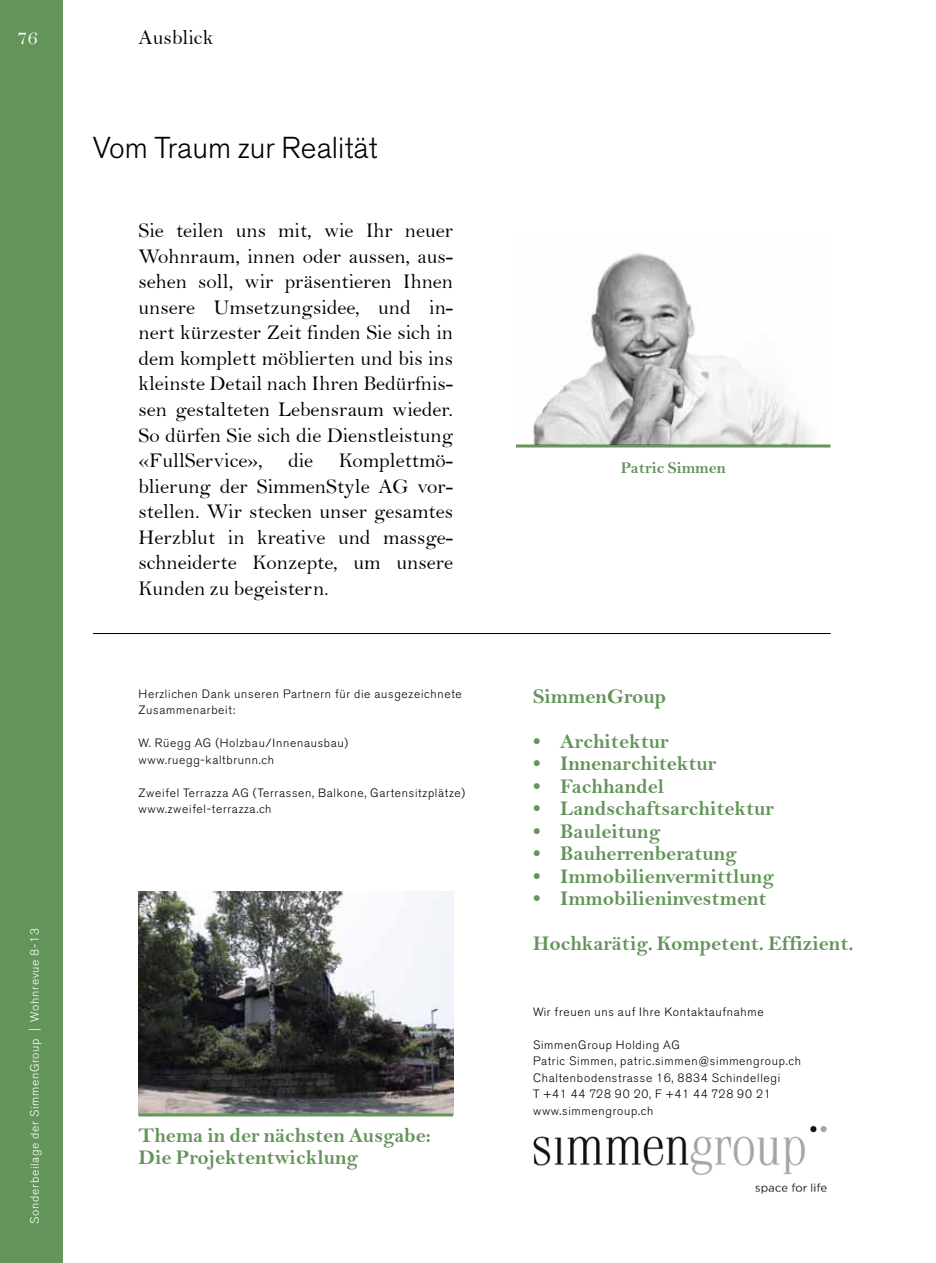
<style>
.page{position:relative;width:936px;height:1263px;background:#fff}
.page>*{position:absolute;margin:0;border:0;box-sizing:border-box;transform-origin:0 0}
.t1{font:300 30px "Akzidenz Grotesk BE";letter-spacing:.005em;color:#000}
.t2{font:21px/25.5px "Bell";color:#000;text-align:justify}
.t3{font:21px/22.5px "Bell MT Bold";color:#63945a}
.t4{font:21px "Bell";color:#fff}
.t5{font:16.5px "Bell MT Bold";color:#63945a}
.t6{font:300 12px/16.5px "Akzidenz Grotesk BE";letter-spacing:.06em;color:#000}
.t7{font:300 12px "Akzidenz Grotesk BE";letter-spacing:.06em;color:#fff}
</style>
<div class="page">
<div style="left:0;top:0;width:62px;height:1263px;background:#63945a"></div>
<img style="left:138px;top:892px;width:315px;height:221px">
<hr style="left:138px;top:1113px;width:315px;height:3px;background:#63945a">
<hr style="left:93px;top:633px;width:737px;height:1px;background:#000">
<hr style="left:516px;top:444px;width:314px;height:3px;background:#63945a">
<img style="left:533px;top:253px;width:278px;height:191px">
<img style="left:533px;top:1125px;width:294px;height:69px">
<p class="t4" style="left:17px;top:25px;width:23px">76</p>
<p class="t2" style="left:138px;top:24px;width:76px">Ausblick</p>
<h1 class="t1" style="left:93px;top:130px;width:286px">Vom Traum zur Realität</h1>
<p class="t2" style="left:138px;top:218px;width:316px">Sie teilen uns mit, wie Ihr neuer Wohnraum, innen oder aussen, aus&shy;sehen soll, wir präsentieren Ihnen unsere Umsetzungsidee, und in&shy;nert kürzester Zeit finden Sie sich in dem komplett möblierten und bis ins kleinste Detail nach Ihren Bedürfnis&shy;sen gestalteten Lebensraum wieder.<br>So dürfen Sie sich die Dienstleistung «FullService», die Komplettmö&shy;blierung der SimmenStyle AG vor&shy;stellen. Wir stecken unser gesamtes Herzblut in kreative und massge&shy;schneiderte Konzepte, um unsere Kunden zu begeistern.</p>
<p class="t7" style="left:28px;top:1224px;width:297px;rotate:-90deg">Sonderbeilage der SimmenGroup | Wohnrevue 8-13</p>
<p class="t6" style="left:138px;top:686px;width:325px">Herzlichen Dank unseren Partnern für die ausgezeichnete<br>Zusammenarbeit:</p>
<p class="t6" style="left:138px;top:735px;width:211px">W. Rüegg AG (Holzbau/Innenausbau) www.ruegg-kaltbrunn.ch</p>
<p class="t6" style="left:138px;top:785px;width:328px">Zweifel Terrazza AG (Terrassen, Balkone, Gartensitzplätze) www.zweifel-terrazza.ch</p>
<p class="t3" style="left:138px;top:1124px;width:294px">Thema in der nächsten Ausgabe:<br>Die Projektentwicklung</p>
<p class="t5" style="left:620px;top:458px;width:106px">Patric Simmen</p>
<p class="t3" style="left:533px;top:685px;width:135px">SimmenGroup</p>
<p class="t3" style="left:533px;top:730px;width:137px">• Architektur</p>
<p class="t3" style="left:533px;top:752px;width:185px">• Innenarchitektur</p>
<p class="t3" style="left:533px;top:775px;width:132px">• Fachhandel</p>
<p class="t3" style="left:533px;top:797px;width:242px">• Landschaftsarchitektur</p>
<p class="t3" style="left:533px;top:820px;width:129px">• Bauleitung</p>
<p class="t3" style="left:533px;top:842px;width:205px">• Bauherrenberatung</p>
<p class="t3" style="left:533px;top:865px;width:242px">• Immobilienvermittlung</p>
<p class="t3" style="left:533px;top:876px;width:322px;line-height:45px">• Immobilieninvestment<br>Hochkarätig. Kompetent. Effizient.</p>
<p class="t6" style="left:533px;top:1003px;width:232px">Wir freuen uns auf Ihre Kontaktaufnahme</p>
<p class="t6" style="left:533px;top:1036px;width:269px">SimmenGroup Holding AG<br>Patric Simmen, patric.simmen@simmengroup.ch Chaltenbodenstrasse 16, 8834 Schindellegi<br>T +41 44 728 90 20, F +41 44 728 90 21 www.simmengroup.ch</p>
</div>
